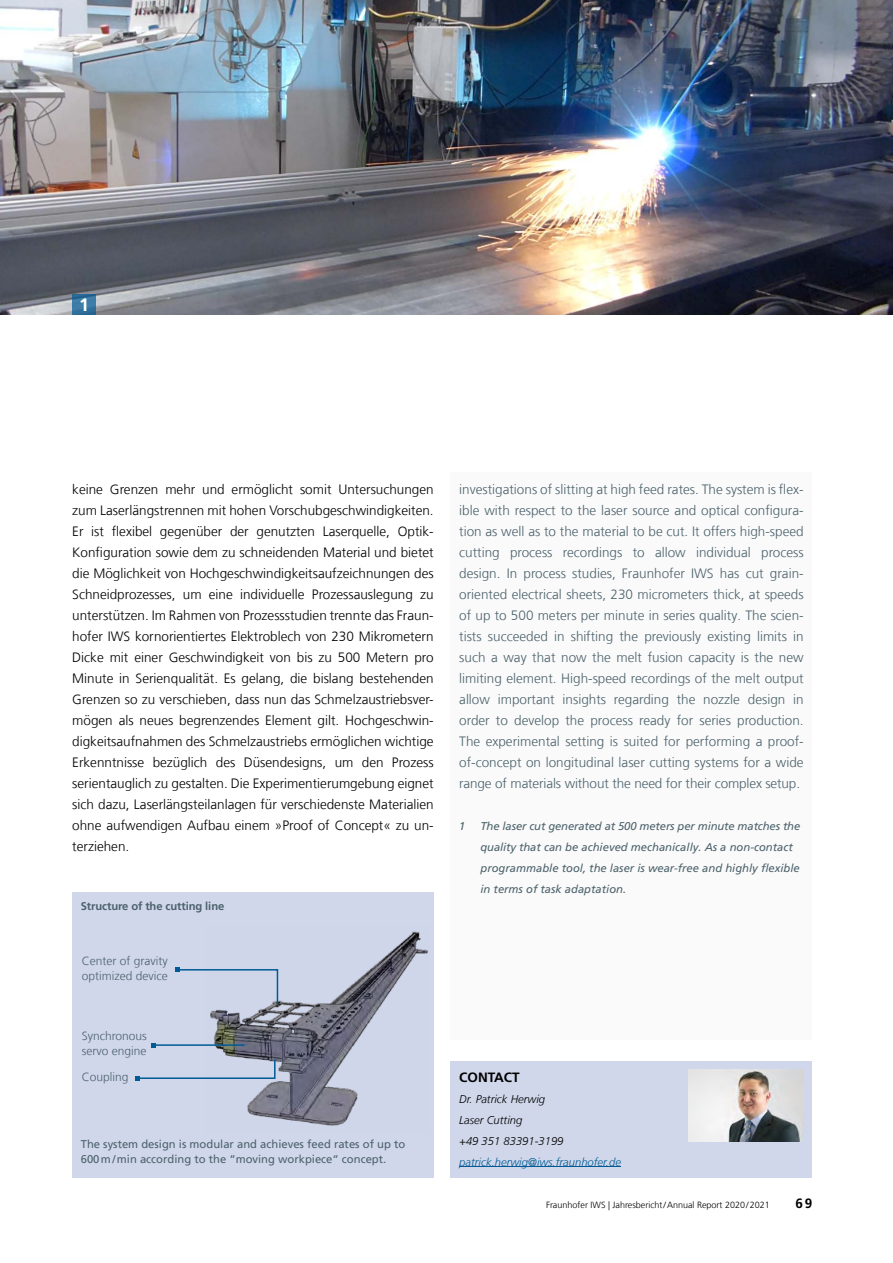
<style>
.page{position:relative;width:893px;height:1263px;background:#fff}
.page>*{position:absolute;margin:0;border:0;box-sizing:border-box;transform-origin:0 0}
.t1{font:700 18px "Frutiger LT Com";color:#fff}
.t2{font:300 13.5px/21px "Frutiger LT Com";color:#000;text-align:justify}
.t3{font:300 13.5px/21px "Frutiger LT Com";letter-spacing:-.01em;color:#4c626c;text-align:justify}
.t4{font:700 13.5px "Frutiger LT Com";color:#000}
.t5{font:300 12px/15px "Frutiger LT Com";color:#4c626c}
.t6{font:italic 11.25px/21px "Frutiger LT Com";color:#4c626c}
.t7{font:11.25px/15px "Frutiger LT Com";color:#4c626c}
.t8{font:italic 300 11.25px/21px "Frutiger LT Com";color:#000}
.t9{font:italic 300 11.25px "Frutiger LT Com";color:#005a95}
.t10{font:700 11.25px "Frutiger LT Com";letter-spacing:-.01em;color:#4c626c}
.t11{font:300 9px "Frutiger LT Com";color:#000}
</style>
<div class="page">
<div style="left:451px;top:1061px;width:361px;height:117px;background:#d0d7ea"></div>
<hr style="left:459px;top:1166px;width:162px;height:1px;background:#005a95">
<img style="left:689px;top:1069px;width:115px;height:72px">
<div style="left:451px;top:473px;width:361px;height:567px;background:#fafafa"></div>
<img style="left:0;top:0;width:893px;height:315px">
<svg style="left:72px;top:295px;width:24px;height:20px"></svg>
<div style="left:72px;top:893px;width:362px;height:285px;background:#d0d7ea"></div>
<img style="left:210px;top:931px;width:218px;height:195px">
<svg style="left:135px;top:1058px;width:141px;height:22px"></svg>
<hr style="left:153px;top:1044px;width:91px;height:2px;background:#005a95">
<svg style="left:151px;top:1043px;width:5px;height:4px"></svg>
<svg style="left:175px;top:967px;width:104px;height:38px"></svg>
<h1 class="t1" style="left:79px;top:295px;width:12px">1</h1>
<p class="t2" style="left:72px;top:478px;width:363px">keine Grenzen mehr und ermöglicht somit Untersuchungen zum Laserlängstrennen mit hohen Vorschubgeschwindigkeiten.<br>Er ist flexibel gegenüber der genutzten Laserquelle, Optik-Konfiguration sowie dem zu schneidenden Material und bietet die Möglichkeit von Hochgeschwindigkeitsaufzeichnungen des Schneidprozesses, um eine individuelle Prozessauslegung zu unterstützen. Im Rahmen von Prozessstudien trennte das Fraun&shy;hofer IWS kornorientiertes Elektroblech von 230 Mikrometern Dicke mit einer Geschwindigkeit von bis zu 500 Metern pro Minute in Serienqualität. Es gelang, die bislang bestehenden Grenzen so zu verschieben, dass nun das Schmelzaustriebsver&shy;mögen als neues begrenzendes Element gilt. Hochgeschwin&shy;digkeitsaufnahmen des Schmelzaustriebs ermöglichen wichtige Erkenntnisse bezüglich des Düsendesigns, um den Prozess serientauglich zu gestalten. Die Experimentierumgebung eignet sich dazu, Laserlängsteilanlagen für verschiedenste Materialien ohne aufwendigen Aufbau einem »Proof of Concept« zu un&shy;terziehen.</p>
<p class="t3" style="left:459px;top:479px;width:346px">investigations of slitting at high feed rates. The system is flex&shy;ible with respect to the laser source and optical configura&shy;tion as well as to the material to be cut. It offers high-speed cutting process recordings to allow individual process design. In process studies, Fraunhofer IWS has cut grain&shy;oriented electrical sheets, 230 micrometers thick, at speeds of up to 500 meters per minute in series quality. The scien&shy;tists succeeded in shifting the previously existing limits in such a way that now the melt fusion capacity is the new limiting element. High-speed recordings of the melt output allow important insights regarding the nozzle design in order to develop the process ready for series production.<br>The experimental setting is suited for performing a proof&shy;of-concept on longitudinal laser cutting systems for a wide range of materials without the need for their complex setup.</p>
<p class="t6" style="left:459px;top:815px;width:8px">1</p>
<p class="t6" style="left:480px;top:815px;width:321px">The laser cut generated at 500 meters per minute matches the quality that can be achieved mechanically. As a non-contact programmable tool, the laser is wear-free and highly flexible in terms of task adaptation.</p>
<p class="t10" style="left:81px;top:899px;width:145px">Structure of the cutting line</p>
<p class="t5" style="left:82px;top:954px;width:87px">Center of gravity optimized device</p>
<p class="t5" style="left:82px;top:1029px;width:67px">Synchronous servo engine</p>
<p class="t5" style="left:82px;top:1069px;width:48px">Coupling</p>
<p class="t7" style="left:81px;top:1137px;width:326px">The system design is modular and achieves feed rates of up to<br>600m/min according to the “moving workpiece“ concept.</p>
<p class="t4" style="left:459px;top:1069px;width:62px">CONTACT</p>
<p class="t8" style="left:459px;top:1088px;width:106px">Dr. Patrick Herwig<br>Laser Cutting<br>+49 351 83391-3199</p>
<p class="t9" style="left:459px;top:1155px;width:163px">patrick.herwig@iws.fraunhofer.de</p>
<p class="t11" style="left:546px;top:1199px;width:225px">Fraunhofer IWS | Jahresbericht/Annual Report 2020/2021</p>
<p class="t4" style="left:795px;top:1195px;width:18px">69</p>
</div>
